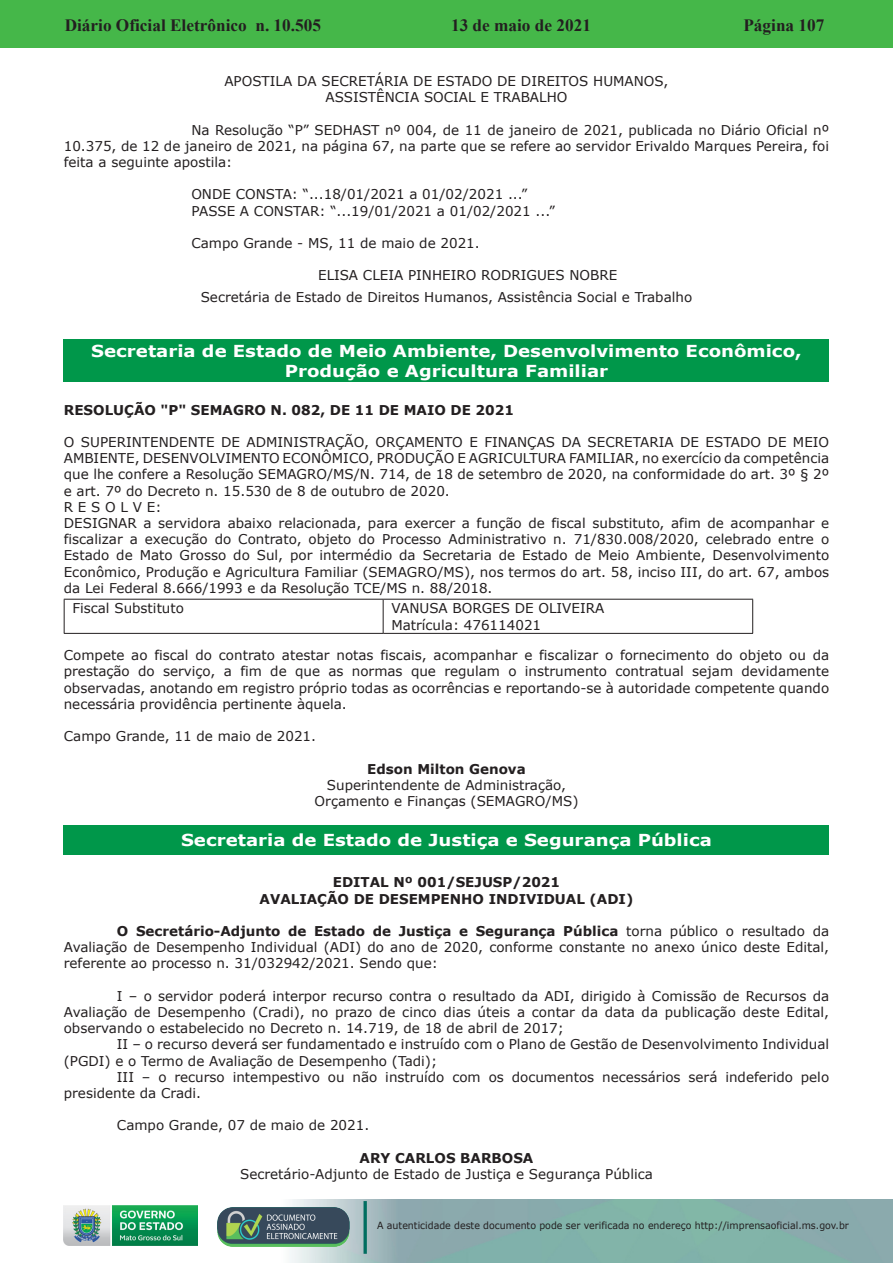
<style>
.page{position:relative;width:893px;height:1263px;background:#fff}
.page>*{position:absolute;margin:0;border:0;box-sizing:border-box;transform-origin:0 0}
.t1{font:700 17.25px "Times New Roman";color:#231f20}
.Atos_Pessoal_Executi{font:700 16.5px/19.8px "Verdana";color:#fff;text-align:center;scale:1.1 1}
.Recuo_de_corpo_de_te{font:13.5px/16.2px "Verdana";color:#231f20;text-align:justify}
.Título_1{font:700 13.5px "Verdana";color:#231f20}
.t2{font:9.9px "Verdana";color:#231f20;scale:.95 1}
.s1{font-weight:700}
</style>
<div class="page">
<div style="left:0;top:0;width:893px;height:48px;background:#45b749"></div>
<img style="left:63px;top:1199px;width:830px;height:64px">
<img style="left:364px;top:1202px;width:2px;height:51px">
<img style="left:218px;top:1207px;width:132px;height:39px">
<img style="left:64px;top:1205px;width:134px;height:41px">
<div style="left:64px;top:339px;width:765px;height:43px;background:#00974a"></div>
<hr style="left:64px;top:599px;width:319px;height:1px;background:#231f20">
<hr style="left:64px;top:599px;width:1px;height:34px;background:#231f20">
<hr style="left:383px;top:599px;width:370px;height:1px;background:#231f20">
<hr style="left:383px;top:599px;width:1px;height:34px;background:#231f20">
<hr style="left:752px;top:599px;width:1px;height:34px;background:#231f20">
<hr style="left:64px;top:633px;width:319px;height:1px;background:#231f20">
<hr style="left:383px;top:633px;width:370px;height:1px;background:#231f20">
<div style="left:64px;top:825px;width:765px;height:30px;background:#00974a"></div>
<p class="t1" style="left:65px;top:13px;width:258px">Diário Oficial Eletrônico n. 10.505</p>
<p class="t1" style="left:451px;top:13px;width:141px">13 de maio de 2021</p>
<p class="t1" style="left:743px;top:13px;width:82px">Página 107</p>
<p class="Recuo_de_corpo_de_te" style="left:224px;top:73px;width:446px">APOSTILA DA SECRETÁRIA DE ESTADO DE DIREITOS HUMANOS,</p>
<p class="Recuo_de_corpo_de_te" style="left:326px;top:89px;width:243px">ASSISTÊNCIA SOCIAL E TRABALHO</p>
<p class="Recuo_de_corpo_de_te" style="left:64px;top:122px;width:767px;text-indent:128px">Na Resolução “P” SEDHAST nº 004, de 11 de janeiro de 2021, publicada no Diário Oficial nº 10.375, de 12 de janeiro de 2021, na página 67, na parte que se refere ao servidor Erivaldo Marques Pereira, foi feita a seguinte apostila:</p>
<p class="Recuo_de_corpo_de_te" style="left:191px;top:186px;width:338px">ONDE CONSTA: “...18/01/2021 a 01/02/2021 ...”</p>
<p class="Recuo_de_corpo_de_te" style="left:191px;top:203px;width:365px">PASSE A CONSTAR: “...19/01/2021 a 01/02/2021 ...”</p>
<p class="Recuo_de_corpo_de_te" style="left:191px;top:235px;width:290px">Campo Grande - MS, 11 de maio de 2021.</p>
<p class="Recuo_de_corpo_de_te" style="left:318px;top:267px;width:301px">ELISA CLEIA PINHEIRO RODRIGUES NOBRE</p>
<p class="Recuo_de_corpo_de_te" style="left:201px;top:289px;width:493px">Secretária de Estado de Direitos Humanos, Assistência Social e Trabalho</p>
<p class="Atos_Pessoal_Executi" style="left:91px;top:341px;width:647px">Secretaria de Estado de Meio Ambiente, Desenvolvimento Econômico,<br>Produção e Agricultura Familiar</p>
<p class="Título_1" style="left:64px;top:400px;width:452px">RESOLUÇÃO "P" SEMAGRO N. 082, DE 11 DE MAIO DE 2021</p>
<p class="Recuo_de_corpo_de_te" style="left:64px;top:434px;width:767px">O SUPERINTENDENTE DE ADMINISTRAÇÃO, ORÇAMENTO E FINANÇAS DA SECRETARIA DE ESTADO DE MEIO AMBIENTE, DESENVOLVIMENTO ECONÔMICO, PRODUÇÃO E AGRICULTURA FAMILIAR, no exercício da competência que lhe confere a Resolução SEMAGRO/MS/N. 714, de 18 de setembro de 2020, na conformidade do art. 3º § 2º e art. 7º do Decreto n. 15.530 de 8 de outubro de 2020.</p>
<p class="Recuo_de_corpo_de_te" style="left:64px;top:499px;width:99px">R E S O L V E:</p>
<p class="Recuo_de_corpo_de_te" style="left:64px;top:515px;width:767px">DESIGNAR a servidora abaixo relacionada, para exercer a função de fiscal substituto, afim de acompanhar e fiscalizar a execução do Contrato, objeto do Processo Administrativo n. 71/830.008/2020, celebrado entre o Estado de Mato Grosso do Sul, por intermédio da Secretaria de Estado de Meio Ambiente, Desenvolvimento Econômico, Produção e Agricultura Familiar (SEMAGRO/MS), nos termos do art. 58, inciso III, do art. 67, ambos da Lei Federal 8.666/1993 e da Resolução TCE/MS n. 88/2018.</p>
<p class="Recuo_de_corpo_de_te" style="left:72px;top:600px;width:113px">Fiscal Substituto</p>
<p class="Recuo_de_corpo_de_te" style="left:391px;top:600px;width:214px">VANUSA BORGES DE OLIVEIRA</p>
<p class="Recuo_de_corpo_de_te" style="left:391px;top:616px;width:151px">Matrícula: 476114021</p>
<p class="Recuo_de_corpo_de_te" style="left:64px;top:647px;width:767px">Compete ao fiscal do contrato atestar notas fiscais, acompanhar e fiscalizar o fornecimento do objeto ou da prestação do serviço, a fim de que as normas que regulam o instrumento contratual sejam devidamente observadas, anotando em registro próprio todas as ocorrências e reportando-se à autoridade competente quando necessária providência pertinente àquela.</p>
<p class="Recuo_de_corpo_de_te" style="left:64px;top:728px;width:254px">Campo Grande, 11 de maio de 2021.</p>
<p class="Título_1" style="left:367px;top:759px;width:160px">Edson Milton Genova</p>
<p class="Recuo_de_corpo_de_te" style="left:327px;top:777px;width:241px">Superintendente de Administração,</p>
<p class="Recuo_de_corpo_de_te" style="left:315px;top:793px;width:265px">Orçamento e Finanças (SEMAGRO/MS)</p>
<p class="Atos_Pessoal_Executi" style="left:181px;top:830px;width:484px">Secretaria de Estado de Justiça e Segurança Pública</p>
<p class="Título_1" style="left:333px;top:873px;width:229px">EDITAL Nº 001/SEJUSP/2021</p>
<p class="Título_1" style="left:260px;top:889px;width:375px">AVALIAÇÃO DE DESEMPENHO INDIVIDUAL (ADI)</p>
<p class="Recuo_de_corpo_de_te" style="left:64px;top:923px;width:767px;text-indent:53px"><span class="s1">O Secretário-Adjunto de Estado de Justiça e Segurança Pública</span> torna público o resultado da Avaliação de Desempenho Individual (ADI) do ano de 2020, conforme constante no anexo único deste Edital, referente ao processo n. 31/032942/2021. Sendo que:</p>
<p class="Recuo_de_corpo_de_te" style="left:64px;top:987px;width:767px;text-indent:53px">I – o servidor poderá interpor recurso contra o resultado da ADI, dirigido à Comissão de Recursos da Avaliação de Desempenho (Cradi), no prazo de cinco dias úteis a contar da data da publicação deste Edital, observando o estabelecido no Decreto n. 14.719, de 18 de abril de 2017;</p>
<p class="Recuo_de_corpo_de_te" style="left:64px;top:1036px;width:767px;text-indent:53px">II – o recurso deverá ser fundamentado e instruído com o Plano de Gestão de Desenvolvimento Individual (PGDI) e o Termo de Avaliação de Desempenho (Tadi);</p>
<p class="Recuo_de_corpo_de_te" style="left:64px;top:1068px;width:767px;text-indent:53px">III – o recurso intempestivo ou não instruído com os documentos necessários será indeferido pelo presidente da Cradi.</p>
<p class="Recuo_de_corpo_de_te" style="left:117px;top:1117px;width:254px">Campo Grande, 07 de maio de 2021.</p>
<p class="Título_1" style="left:360px;top:1148px;width:175px">ARY CARLOS BARBOSA</p>
<p class="Recuo_de_corpo_de_te" style="left:240px;top:1166px;width:414px">Secretário-Adjunto de Estado de Justiça e Segurança Pública</p>
<p class="t2" style="left:377px;top:1219px;width:498px">A autenticidade deste documento pode ser verificada no endereço http://imprensaoficial.ms.gov.br</p>
</div>
